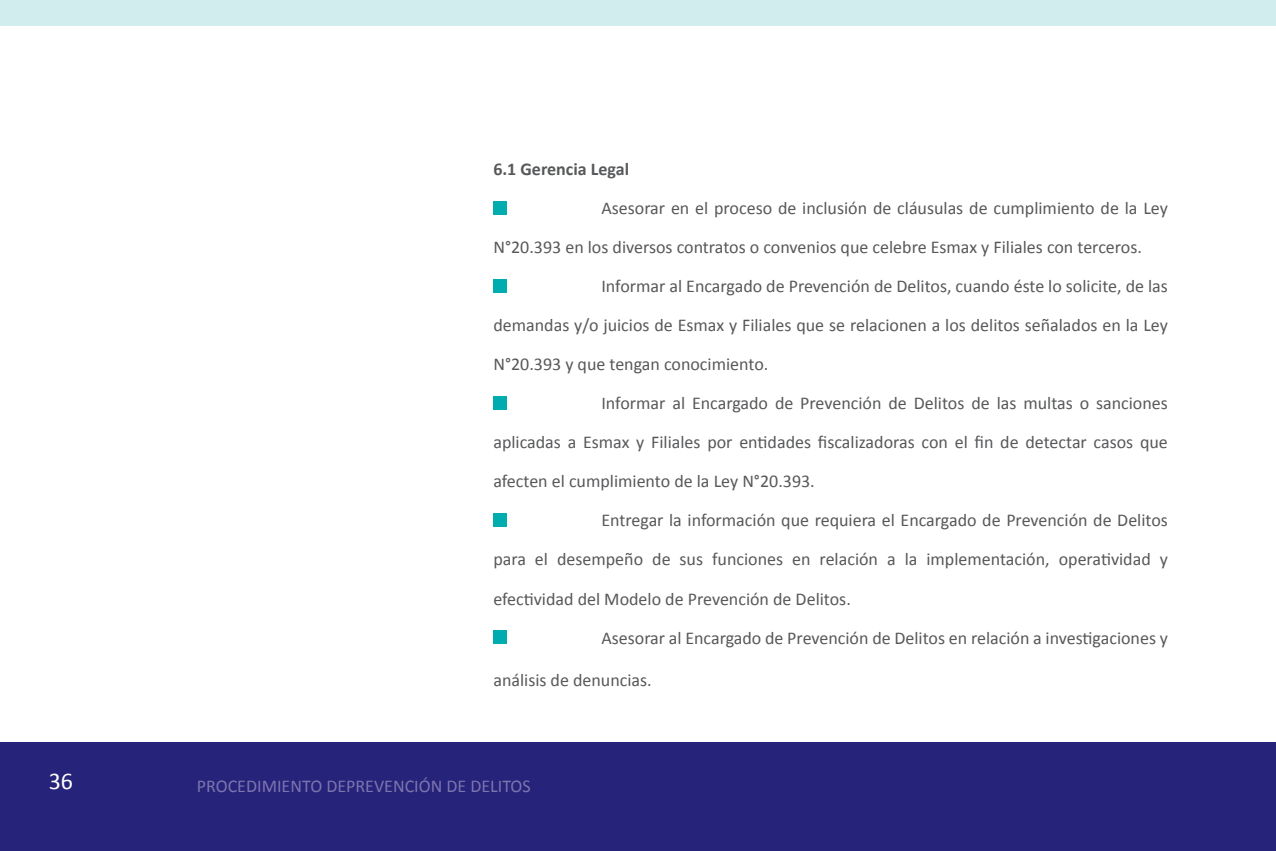
<style>
.page{position:relative;width:1276px;height:851px;background:#fff}
.page>*{position:absolute;margin:0;border:0;box-sizing:border-box;transform-origin:0 0}
.t1{font:24px "Calibri";color:#fff}
.t2{font:18px "Calibri";color:#57585a}
.t3{font:18px "Calibri";color:#7c75ad}
.t4{font:700 18px "Calibri";color:#57585a}
</style>
<div class="page">
<div style="left:0;top:742px;width:1276px;height:108px;background:#26237b"></div>
<div style="left:0;top:0;width:1276px;height:26px;background:#d1edee"></div>
<div style="left:493px;top:201px;width:13px;height:13px;background:#00acad"></div>
<div style="left:493px;top:279px;width:13px;height:13px;background:#00acad"></div>
<div style="left:493px;top:396px;width:13px;height:13px;background:#00acad"></div>
<div style="left:493px;top:513px;width:13px;height:13px;background:#00acad"></div>
<div style="left:493px;top:630px;width:13px;height:13px;background:#00acad"></div>
<p class="t4" style="left:493px;top:156px;width:137px">6.1 Gerencia Legal</p>
<p class="t2" style="left:601px;top:197px;width:568px">Asesorar en el proceso de inclusión de cláusulas de cumplimiento de la Ley</p>
<p class="t2" style="left:493px;top:236px;width:650px">N°20.393 en los diversos contratos o convenios que celebre Esmax y Filiales con terceros.</p>
<p class="t2" style="left:601px;top:275px;width:568px">Informar al Encargado de Prevención de Delitos, cuando éste lo solicite, de las</p>
<p class="t2" style="left:493px;top:314px;width:676px">demandas y/o juicios de Esmax y Filiales que se relacionen a los delitos señalados en la Ley</p>
<p class="t2" style="left:493px;top:353px;width:276px">N°20.393 y que tengan conocimiento.</p>
<p class="t2" style="left:601px;top:392px;width:568px">Informar al Encargado de Prevención de Delitos de las multas o sanciones</p>
<p class="t2" style="left:493px;top:431px;width:676px">aplicadas a Esmax y Filiales por entidades fiscalizadoras con el fin de detectar casos que</p>
<p class="t2" style="left:493px;top:470px;width:323px">afecten el cumplimiento de la Ley N°20.393.</p>
<p class="t2" style="left:601px;top:509px;width:568px">Entregar la información que requiera el Encargado de Prevención de Delitos</p>
<p class="t2" style="left:493px;top:548px;width:676px">para el desempeño de sus funciones en relación a la implementación, operatividad y</p>
<p class="t2" style="left:493px;top:587px;width:359px">efectividad del Modelo de Prevención de Delitos.</p>
<p class="t2" style="left:601px;top:626px;width:568px">Asesorar al Encargado de Prevención de Delitos en relación a investigaciones y</p>
<p class="t2" style="left:493px;top:668px;width:160px">análisis de denuncias.</p>
<h1 class="t1" style="left:49px;top:765px;width:26px">36</h1>
<p class="t3" style="left:197px;top:774px;width:335px">PROCEDIMIENTO DEPREVENCIÓN DE DELITOS</p>
</div>
